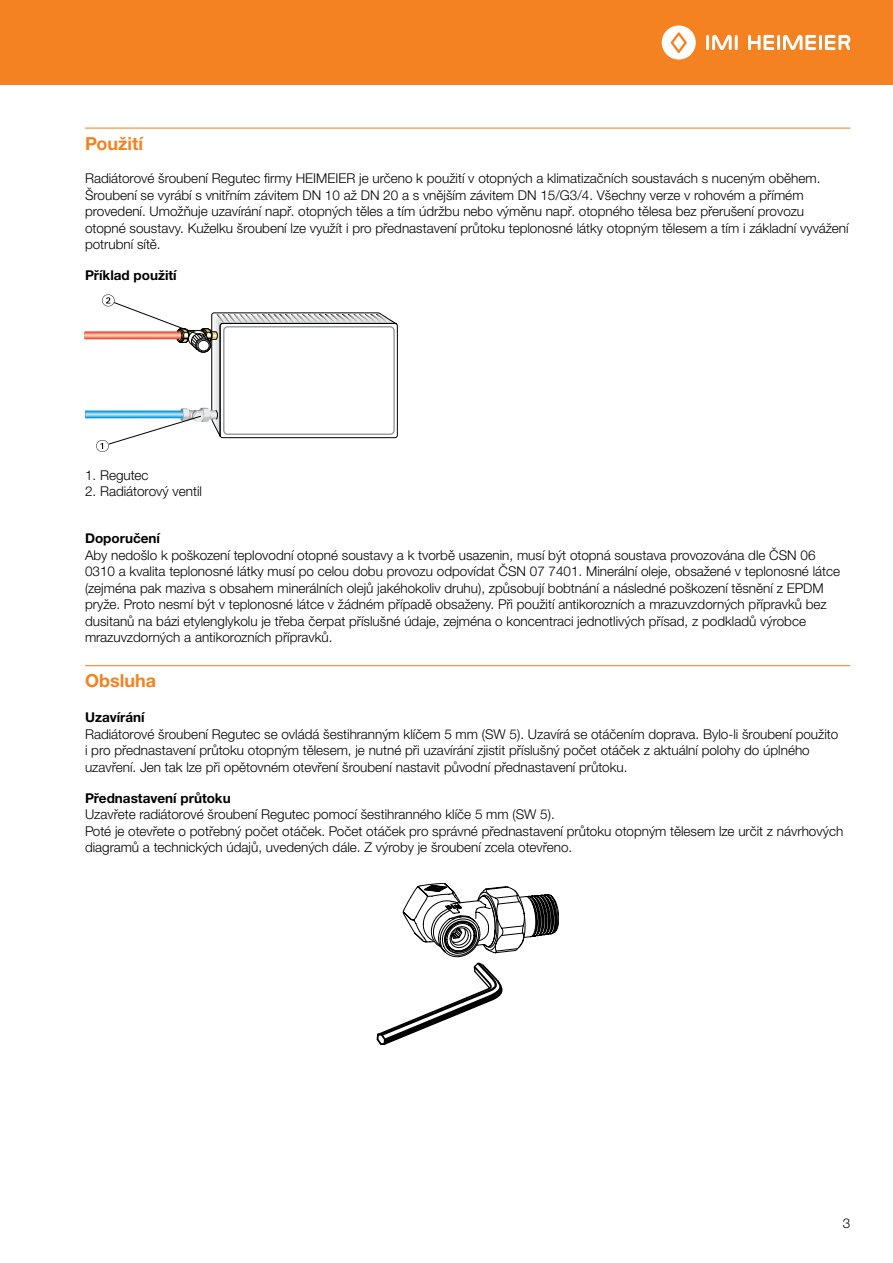
<style>
.page{position:relative;width:893px;height:1263px;background:#fff}
.page>*{position:absolute;margin:0;border:0;box-sizing:border-box;transform-origin:0 0}
.t1{font:700 18px "Helvetica Neue LTW1 G";color:#f58220}
.t2{font:300 13.5px/16.5px "Helvetica Neue LTW1 G";color:#000}
.t3{font:700 13.5px "Helvetica Neue LTW1 G";color:#000}
</style>
<div class="page">
<div style="left:0;top:0;width:893px;height:85px;background:#f58220"></div>
<hr style="left:706px;top:35px;width:3px;height:15px;background:#fff">
<hr style="left:735px;top:35px;width:3px;height:15px;background:#fff">
<svg style="left:712px;top:35px;width:20px;height:15px"></svg>
<svg style="left:662px;top:25px;width:34px;height:35px"></svg>
<hr style="left:777px;top:35px;width:3px;height:15px;background:#fff">
<svg style="left:748px;top:35px;width:26px;height:15px"></svg>
<hr style="left:819px;top:35px;width:3px;height:15px;background:#fff">
<svg style="left:783px;top:35px;width:33px;height:15px"></svg>
<svg style="left:825px;top:35px;width:25px;height:15px"></svg>
<hr style="left:85px;top:128px;width:765px;height:1px;background:#f58220">
<hr style="left:85px;top:665px;width:765px;height:1px;background:#f58220">
<svg style="left:85px;top:294px;width:312px;height:158px"></svg>
<svg style="left:377px;top:883px;width:182px;height:162px"></svg>
<h1 class="t1" style="left:85px;top:132px;width:60px">Použití</h1>
<p class="t2" style="left:85px;top:170px;width:765px">Radiátorové šroubení Regutec firmy HEIMEIER je určeno k použití v otopných a klimatizačních soustavách s nuceným oběhem.<br>Šroubení se vyrábí s vnitřním závitem DN 10 až DN 20 a s vnějším závitem DN 15/G3/4. Všechny verze v rohovém a přímém provedení. Umožňuje uzavírání např. otopných těles a tím údržbu nebo výměnu např. otopného tělesa bez přerušení provozu<br>otopné soustavy. Kuželku šroubení lze využít i pro přednastavení průtoku teplonosné látky otopným tělesem a tím i základní vyvážení potrubní sítě.</p>
<p class="t3" style="left:85px;top:267px;width:93px">Příklad použití</p>
<p class="t2" style="left:85px;top:467px;width:65px">1. Regutec</p>
<p class="t2" style="left:85px;top:483px;width:119px">2. Radiátorový ventil</p>
<p class="t3" style="left:85px;top:530px;width:76px">Doporučení</p>
<p class="t2" style="left:85px;top:547px;width:757px">Aby nedošlo k poškození teplovodní otopné soustavy a k tvorbě usazenin, musí být otopná soustava provozována dle ČSN 06<br>0310 a kvalita teplonosné látky musí po celou dobu provozu odpovídat ČSN 07 7401. Minerální oleje, obsažené v teplonosné látce (zejména pak maziva s obsahem minerálních olejů jakéhokoliv druhu), způsobují bobtnání a následné poškození těsnění z EPDM pryže. Proto nesmí být v teplonosné látce v žádném případě obsaženy. Při použití antikorozních a mrazuvzdorných přípravků bez dusitanů na bázi etylenglykolu je třeba čerpat příslušné údaje, zejména o koncentraci jednotlivých přísad, z podkladů výrobce mrazuvzdorných a antikorozních přípravků.</p>
<h1 class="t1" style="left:85px;top:670px;width:72px">Obsluha</h1>
<p class="t3" style="left:85px;top:709px;width:61px">Uzavírání</p>
<p class="t2" style="left:85px;top:726px;width:755px">Radiátorové šroubení Regutec se ovládá šestihranným klíčem 5 mm (SW 5). Uzavírá se otáčením doprava. Bylo-li šroubení použito i pro přednastavení průtoku otopným tělesem, je nutné při uzavírání zjistit příslušný počet otáček z aktuální polohy do úplného uzavření. Jen tak lze při opětovném otevření šroubení nastavit původní přednastavení průtoku.</p>
<p class="t3" style="left:85px;top:789px;width:147px">Přednastavení průtoku</p>
<p class="t2" style="left:85px;top:806px;width:760px">Uzavřete radiátorové šroubení Regutec pomocí šestihranného klíče 5 mm (SW 5).<br>Poté je otevřete o potřebný počet otáček. Počet otáček pro správné přednastavení průtoku otopným tělesem lze určit z návrhových diagramů a technických údajů, uvedených dále. Z výroby je šroubení zcela otevřeno.</p>
<p class="t2" style="left:843px;top:1215px;width:9px">3</p>
</div>
